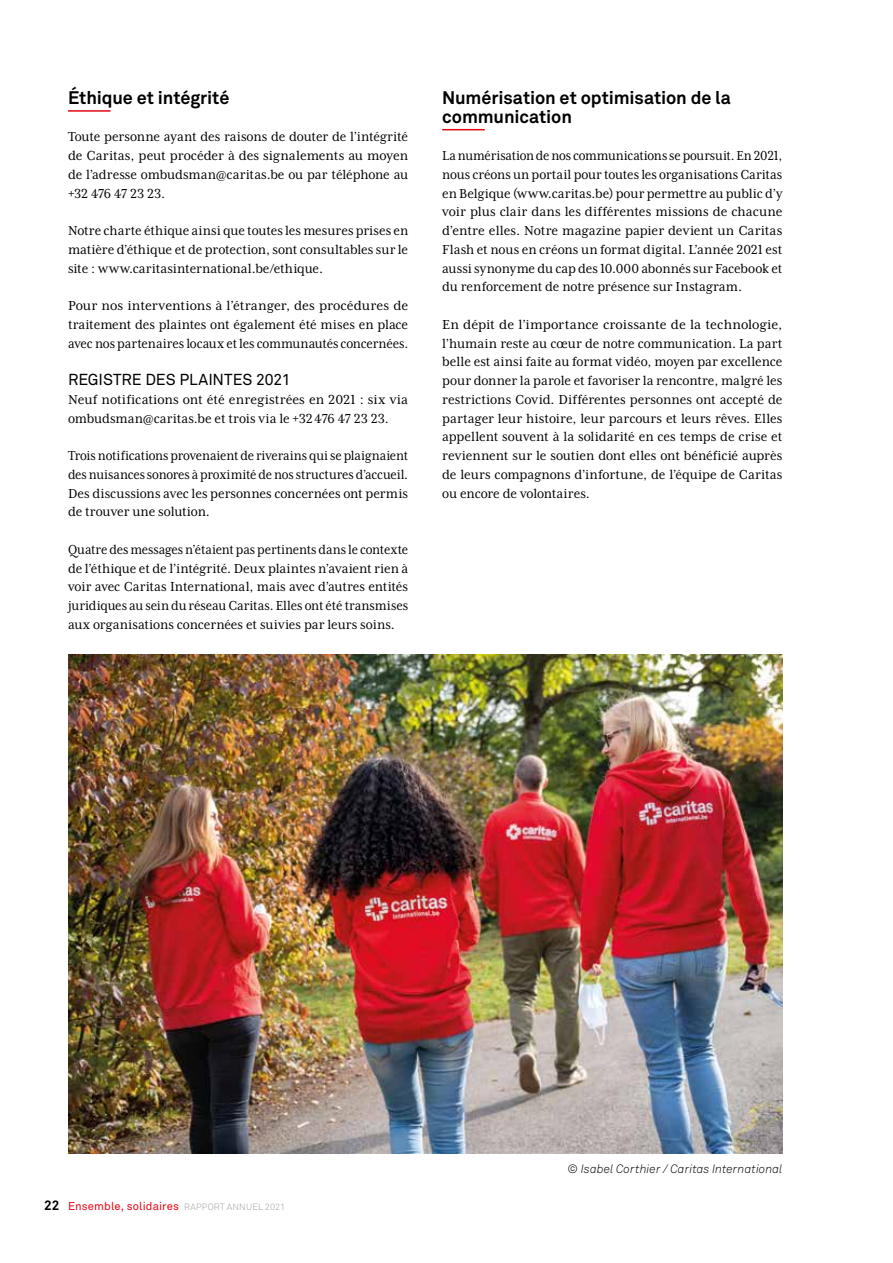
<style>
.page{position:relative;width:893px;height:1263px;background:#fff}
.page>*{position:absolute;margin:0;border:0;box-sizing:border-box;transform-origin:0 0}
.t1{font:700 18px/18.8px "Akkurat Pro";letter-spacing:-.005em;color:#000}
.t2{font:15.75px "Akkurat Pro";letter-spacing:-.005em;color:#000}
.t3{font:15px/18.8px "Mrs Eaves XL Serif Nar OT";letter-spacing:-.005em;color:#000;text-align:justify;scale:.96 1}
.t4{font:15px/18.8px "Mrs Eaves XL Serif Nar OT";letter-spacing:-.005em;color:#000;text-align:justify}
.t5{font:15px/18.8px "Mrs Eaves XL Serif Nar OT";letter-spacing:-.005em;color:#000;text-align:justify;scale:1.04 1}
.t6{font:italic 12px "Akkurat Light Pro";letter-spacing:.005em;color:#000}
.t7{font:11.25px "Akkurat Pro";letter-spacing:.015em;color:#e30613}
.s1{font-weight:700;font-size:13.5px;color:#000}
.s2{font-family:"Akkurat Light Pro";font-size:9px;color:#9d9d9c}
</style>
<div class="page">
<hr style="left:68px;top:110px;width:43px;height:2px;background:#e30613">
<hr style="left:442px;top:129px;width:43px;height:1px;background:#e30613">
<img style="left:68px;top:654px;width:714px;height:500px">
<p class="t1" style="left:68px;top:88px;width:163px">Éthique et intégrité</p>
<p class="t4" style="left:68px;top:128px;width:342px">Toute personne ayant des raisons de douter de l’intégrité de Caritas, peut procéder à des signalements au moyen de l’adresse ombudsman@caritas.be ou par téléphone au +32 476 47 23 23.</p>
<p class="t4" style="left:68px;top:221px;width:342px">Notre charte éthique ainsi que toutes les mesures prises en matière d’éthique et de protection, sont consultables sur le site : www.caritasinternational.be/ethique.</p>
<p class="t4" style="left:68px;top:296px;width:342px">Pour nos interventions à l’étranger, des procédures de traitement des plaintes ont également été mises en place avec nos partenaires locaux et les communautés concernées.</p>
<p class="t2" style="left:68px;top:370px;width:224px">REGISTRE DES PLAINTES 2021</p>
<p class="t4" style="left:68px;top:390px;width:342px">Neuf notifications ont été enregistrées en 2021 : six via ombudsman@caritas.be et trois via le +32 476 47 23 23.</p>
<p class="t3" style="left:68px;top:446px;width:356px">Trois notifications provenaient de riverains qui se plaignaient des nuisances sonores à proximité de nos structures d’accueil.<br>Des discussions avec les personnes concernées ont permis de trouver une solution.</p>
<p class="t3" style="left:68px;top:540px;width:356px">Quatre des messages n’étaient pas pertinents dans le contexte de l’éthique et de l’intégrité. Deux plaintes n’avaient rien à voir avec Caritas International, mais avec d’autres entités juridiques au sein du réseau Caritas. Elles ont été transmises aux organisations concernées et suivies par leurs soins.</p>
<p class="t1" style="left:442px;top:88px;width:290px">Numérisation et optimisation de la communication</p>
<p class="t3" style="left:442px;top:146px;width:356px">La numérisation de nos communications se poursuit. En 2021, nous créons un portail pour toutes les organisations Caritas en Belgique (www.caritas.be) pour permettre au public d’y voir plus clair dans les différentes missions de chacune d’entre elles. Notre magazine papier devient un Caritas Flash et nous en créons un format digital. L’année 2021 est aussi synonyme du cap des 10.000 abonnés sur Facebook et du renforcement de notre présence sur Instagram.</p>
<p class="t5" style="left:442px;top:315px;width:329px">En dépit de l’importance croissante de la technologie, l’humain reste au cœur de notre communication. La part belle est ainsi faite au format vidéo, moyen par excellence pour donner la parole et favoriser la rencontre, malgré les restrictions Covid. Différentes personnes ont accepté de partager leur histoire, leur parcours et leurs rêves. Elles appellent souvent à la solidarité en ces temps de crise et reviennent sur le soutien dont elles ont bénéficié auprès de leurs compagnons d’infortune, de l’équipe de Caritas ou encore de volontaires.</p>
<p class="t7" style="left:44px;top:1200px;width:243px"><span class="s1">22</span> Ensemble, solidaires <span class="s2">RAPPORT ANNUEL 2021</span></p>
<p class="t6" style="left:568px;top:1161px;width:216px">© Isabel Corthier / Caritas International</p>
</div>
